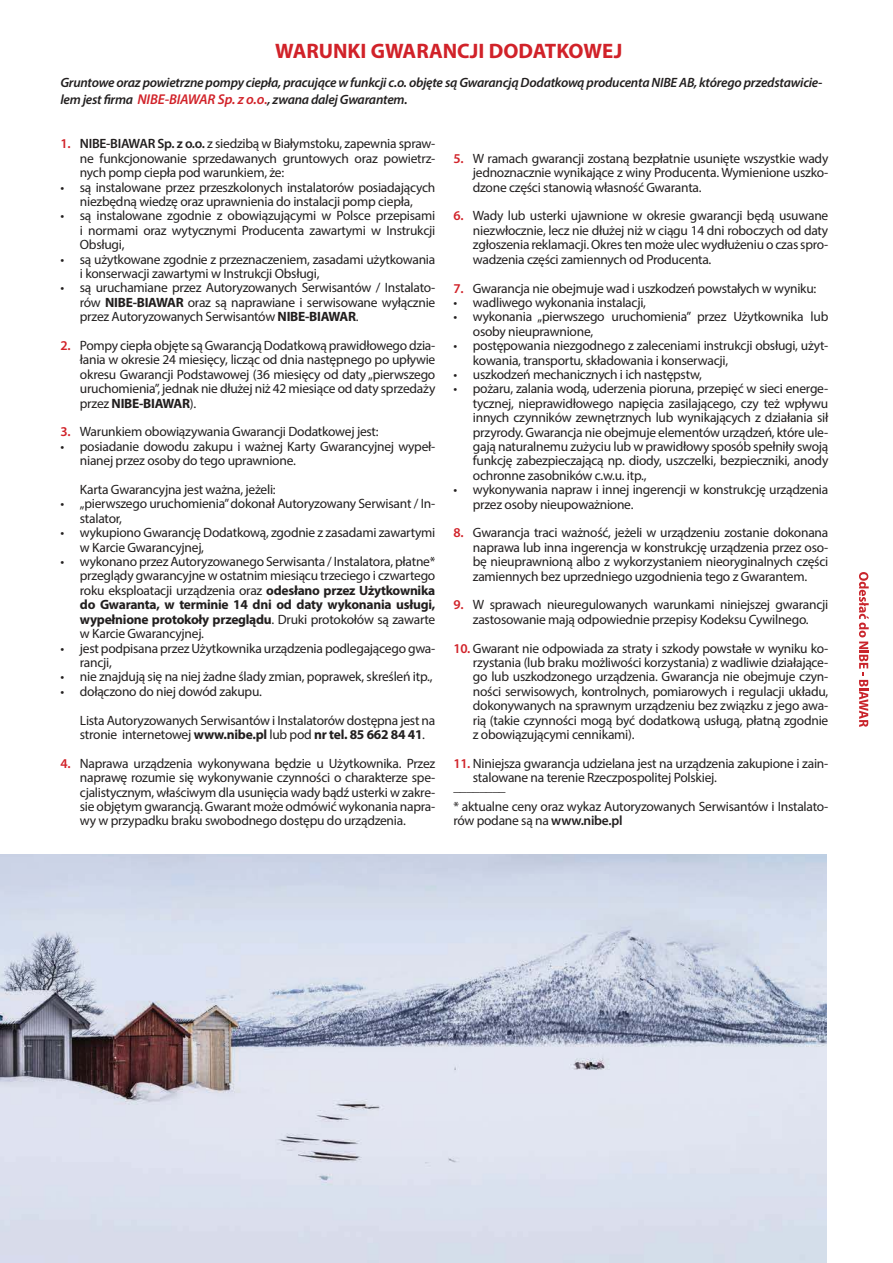
<style>
.page{position:relative;width:893px;height:1263px;background:#fff}
.page>*{position:absolute;margin:0;border:0;box-sizing:border-box;transform-origin:0 0}
.t1{font:700 21px "Myriad Pro";color:#d12229}
.t2{font:13.5px/14.4px "Myriad Pro";letter-spacing:-.02em;color:#221f1f;text-align:justify}
.t3{font:italic 600 13.5px/17.1px "Myriad Pro";letter-spacing:-.02em;color:#221f1f}
.s1{font-size:14.25px;color:#d12229}
.s2{color:#d12229}
.s3{font-weight:600;color:#d12229}
.s4{font-weight:600}
.s5{font-weight:700}
</style>
<div class="page">
<img style="left:0;top:854px;width:826px;height:409px">
<svg style="left:859px;top:572px;width:10px;height:155px"></svg>
<h1 class="t1" style="left:275px;top:41px;width:349px">WARUNKI GWARANCJI DODATKOWEJ</h1>
<p class="t3" style="left:60px;top:75px;width:764px">Gruntowe oraz powietrzne pompy ciepła, pracujące w funkcji c.o. objęte są Gwarancją Dodatkową producenta NIBE AB, którego przedstawicie&shy;lem jest firma <span class="s1">NIBE-BIAWAR Sp. z o.o</span><span class="s2">.</span>, zwana dalej Gwarantem.</p>
<p class="t2" style="left:80px;top:138px;width:357px;text-indent:-19px"><span class="s3">1.</span> <span class="s4">NIBE-BIAWAR Sp. z o.o.</span> z siedzibą w Białymstoku, zapewnia spraw&shy;ne funkcjonowanie sprzedawanych gruntowych oraz powietrz&shy;nych pomp ciepła pod warunkiem, że:</p>
<p class="t2" style="left:60px;top:180px;width:376px;text-align:center">• są instalowane przez przeszkolonych instalatorów posiadających niezbędną wiedzę oraz uprawnienia do instalacji pomp ciepła,</p>
<p class="t2" style="left:80px;top:208px;width:357px;text-indent:-19px">• są instalowane zgodnie z obowiązującymi w Polsce przepisami i normami oraz wytycznymi Producenta zawartymi w Instrukcji Obsługi,</p>
<p class="t2" style="left:80px;top:252px;width:357px;text-indent:-19px">• są użytkowane zgodnie z przeznaczeniem, zasadami użytkowania i konserwacji zawartymi w Instrukcji Obsługi,</p>
<p class="t2" style="left:80px;top:280px;width:357px;text-indent:-19px">• są uruchamiane przez Autoryzowanych Serwisantów / Instalato&shy;rów <span class="s5">NIBE-BIAWAR</span> oraz są naprawiane i serwisowane wyłącznie przez Autoryzowanych Serwisantów <span class="s5">NIBE-BIAWAR</span>.</p>
<p class="t2" style="left:80px;top:338px;width:357px;text-indent:-19px"><span class="s3">2.</span> Pompy ciepła objęte są Gwarancją Dodatkową prawidłowego dzia&shy;łania w okresie 24 miesięcy, licząc od dnia następnego po upływie okresu Gwarancji Podstawowej (36 miesięcy od daty „pierwszego uruchomienia”, jednak nie dłużej niż 42 miesiące od daty sprzedaży przez <span class="s5">NIBE-BIAWAR</span>).</p>
<p class="t2" style="left:60px;top:426px;width:320px"><span class="s3">3.</span> Warunkiem obowiązywania Gwarancji Dodatkowej jest:</p>
<p class="t2" style="left:80px;top:439px;width:357px;text-indent:-19px">• posiadanie dowodu zakupu i ważnej Karty Gwarancyjnej wypeł&shy;nianej przez osoby do tego uprawnione.</p>
<p class="t2" style="left:80px;top:482px;width:197px">Karta Gwarancyjna jest ważna, jeżeli:</p>
<p class="t2" style="left:80px;top:496px;width:357px;text-indent:-19px">• „pierwszego uruchomienia” dokonał Autoryzowany Serwisant / In&shy;stalator,</p>
<p class="t2" style="left:80px;top:525px;width:357px;text-indent:-19px">• wykupiono Gwarancję Dodatkową, zgodnie z zasadami zawartymi w Karcie Gwarancyjnej,</p>
<p class="t2" style="left:80px;top:554px;width:357px;text-indent:-19px">• wykonano przez Autoryzowanego Serwisanta / Instalatora, płatne* przeglądy gwarancyjne w ostatnim miesiącu trzeciego i czwartego roku eksploatacji urządzenia oraz <span class="s5">odesłano przez Użytkownika do Gwaranta, w terminie 14 dni od daty wykonania usługi, wypełnione protokoły przeglądu</span>. Druki protokołów są zawarte w Karcie Gwarancyjnej.</p>
<p class="t2" style="left:80px;top:640px;width:357px;text-indent:-19px">• jest podpisana przez Użytkownika urządzenia podlegającego gwa&shy;rancji,</p>
<p class="t2" style="left:60px;top:669px;width:374px">• nie znajdują się na niej żadne ślady zmian, poprawek, skreśleń itp.,</p>
<p class="t2" style="left:80px;top:677px;width:357px;line-height:28.8px;text-indent:-19px">• dołączono do niej dowód zakupu.<br>Lista Autoryzowanych Serwisantów i Instalatorów dostępna jest na</p>
<p class="t2" style="left:80px;top:728px;width:347px">stronie internetowej <span class="s5">www.nibe.pl</span> lub pod <span class="s5">nr tel. 85 662 84 41</span>.</p>
<p class="t2" style="left:80px;top:756px;width:357px;text-indent:-19px"><span class="s3">4.</span> Naprawa urządzenia wykonywana będzie u Użytkownika. Przez naprawę rozumie się wykonywanie czynności o charakterze spe&shy;cjalistycznym, właściwym dla usunięcia wady bądź usterki w zakre&shy;sie objętym gwarancją. Gwarant może odmówić wykonania napra&shy;wy w przypadku braku swobodnego dostępu do urządzenia.</p>
<p class="t2" style="left:473px;top:152px;width:357px;text-indent:-19px"><span class="s3">5.</span> W ramach gwarancji zostaną bezpłatnie usunięte wszystkie wady jednoznacznie wynikające z winy Producenta. Wymienione uszko&shy;dzone części stanowią własność Gwaranta.</p>
<p class="t2" style="left:473px;top:209px;width:357px;text-indent:-19px"><span class="s3">6.</span> Wady lub usterki ujawnione w okresie gwarancji będą usuwane niezwłocznie, lecz nie dłużej niż w ciągu 14 dni roboczych od daty zgłoszenia reklamacji. Okres ten może ulec wydłużeniu o czas spro&shy;wadzenia części zamiennych od Producenta.</p>
<p class="t2" style="left:453px;top:282px;width:364px"><span class="s3">7.</span> Gwarancja nie obejmuje wad i uszkodzeń powstałych w wyniku:</p>
<p class="t2" style="left:453px;top:295px;width:194px">• wadliwego wykonania instalacji,</p>
<p class="t2" style="left:473px;top:309px;width:357px;text-indent:-19px">• wykonania „pierwszego uruchomienia” przez Użytkownika lub osoby nieuprawnione,</p>
<p class="t2" style="left:473px;top:338px;width:357px;text-indent:-19px">• postępowania niezgodnego z zaleceniami instrukcji obsługi, użyt&shy;kowania, transportu, składowania i konserwacji,</p>
<p class="t2" style="left:453px;top:367px;width:250px">• uszkodzeń mechanicznych i ich następstw,</p>
<p class="t2" style="left:473px;top:381px;width:357px;text-indent:-19px">• pożaru, zalania wodą, uderzenia pioruna, przepięć w sieci energe&shy;tycznej, nieprawidłowego napięcia zasilającego, czy też wpływu innych czynników zewnętrznych lub wynikających z działania sił przyrody. Gwarancja nie obejmuje elementów urządzeń, które ule&shy;gają naturalnemu zużyciu lub w prawidłowy sposób spełniły swoją funkcję zabezpieczającą np. diody, uszczelki, bezpieczniki, anody ochronne zasobników c.w.u. itp.,</p>
<p class="t2" style="left:473px;top:482px;width:357px;text-indent:-19px">• wykonywania napraw i innej ingerencji w konstrukcję urządzenia przez osoby nieupoważnione.</p>
<p class="t2" style="left:473px;top:525px;width:357px;text-indent:-19px"><span class="s3">8.</span> Gwarancja traci ważność, jeżeli w urządzeniu zostanie dokonana naprawa lub inna ingerencja w konstrukcję urządzenia przez oso&shy;bę nieuprawnioną albo z wykorzystaniem nieoryginalnych części zamiennych bez uprzedniego uzgodnienia tego z Gwarantem.</p>
<p class="t2" style="left:453px;top:597px;width:376px;text-align:center"><span class="s3">9.</span> W sprawach nieuregulowanych warunkami niniejszej gwarancji zastosowanie mają odpowiednie przepisy Kodeksu Cywilnego.</p>
<p class="t2" style="left:473px;top:642px;width:357px;text-indent:-19px"><span class="s3">10.</span> Gwarant nie odpowiada za straty i szkody powstałe w wyniku ko&shy;rzystania (lub braku możliwości korzystania) z wadliwie działające&shy;go lub uszkodzonego urządzenia. Gwarancja nie obejmuje czyn&shy;ności serwisowych, kontrolnych, pomiarowych i regulacji układu, dokonywanych na sprawnym urządzeniu bez związku z jego awa&shy;rią (takie czynności mogą być dodatkową usługą, płatną zgodnie z obowiązującymi cennikami).</p>
<p class="t2" style="left:473px;top:756px;width:357px;text-indent:-19px"><span class="s3">11.</span> Niniejsza gwarancja udzielana jest na urządzenia zakupione i zain&shy;stalowane na terenie Rzeczpospolitej Polskiej.</p>
<p class="t2" style="left:453px;top:777px;width:376px;line-height:20.4px">________<br>* aktualne ceny oraz wykaz Autoryzowanych Serwisantów i Instalato-</p>
<p class="t2" style="left:453px;top:813px;width:171px">rów podane są na <span class="s4">www.nibe.pl</span></p>
</div>
